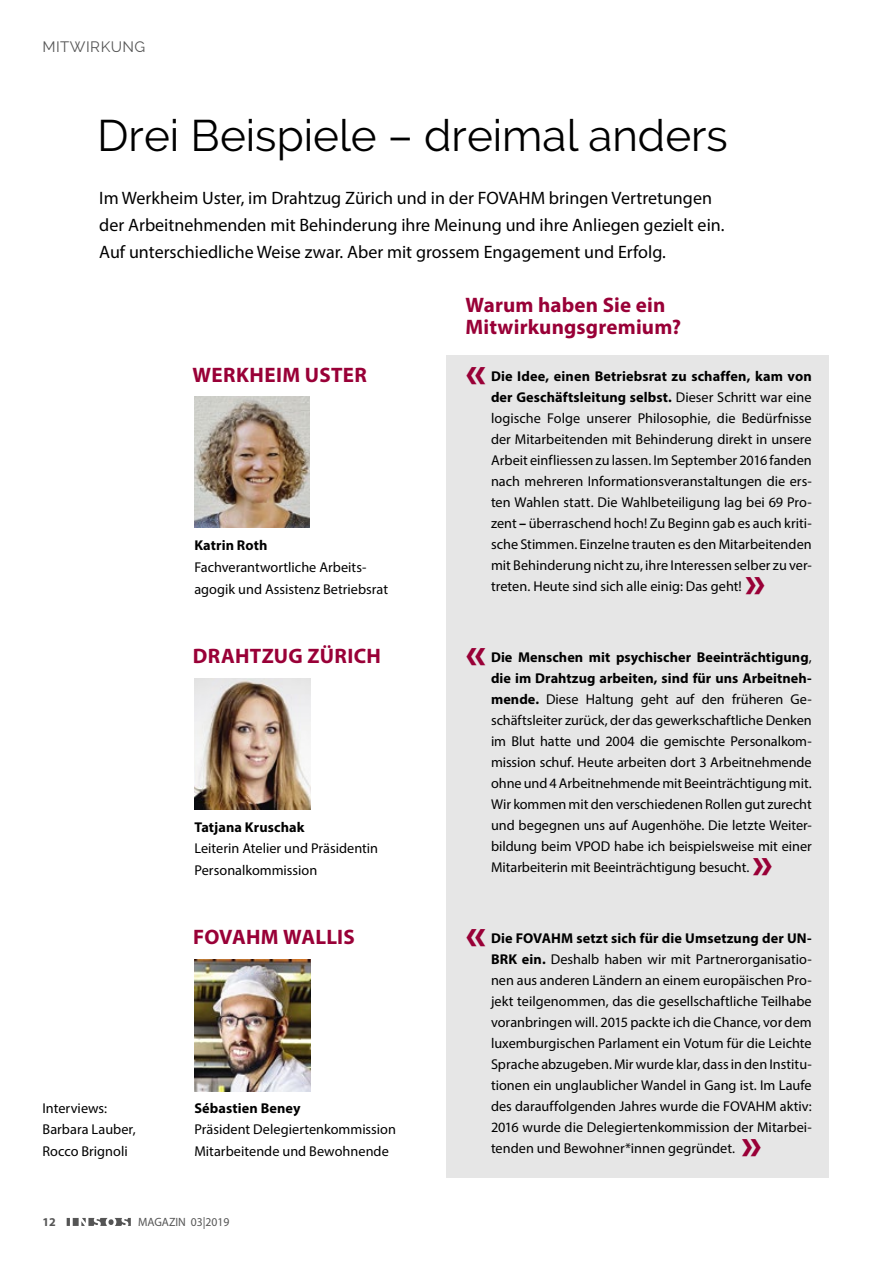
<style>
.page{position:relative;width:893px;height:1263px;background:#fff}
.page>*{position:absolute;margin:0;border:0;box-sizing:border-box;transform-origin:0 0}
.t1{font:700 45px "Myriad Pro";color:#990037}
.t2{font:43.95px "Raleway";color:#000}
.t3{font:700 21px/21.6px "Myriad Pro";letter-spacing:.01em;color:#990037}
.t4{font:18px/27px "Myriad Pro";color:#000}
.t5{font:15px "Raleway";letter-spacing:.03em;color:#555}
.t6{font:14.25px/21px "Myriad Pro";color:#000}
.t7{font:700 14.25px "Myriad Pro";letter-spacing:.01em;color:#000}
.t8{font:12px "Myriad Pro";color:#555}
.t9{font:700 12px "Myriad Pro";color:#555}
.s1{font-weight:700}
</style>
<div class="page">
<svg style="left:67px;top:1218px;width:64px;height:8px"></svg>
<div style="left:446px;top:355px;width:383px;height:823px;background:#e6e6e6"></div>
<img style="left:194px;top:396px;width:116px;height:132px">
<img style="left:195px;top:959px;width:115px;height:132px">
<img style="left:195px;top:678px;width:115px;height:132px">
<p class="t5" style="left:43px;top:38px;width:104px">MITWIRKUNG</p>
<h2 class="t2" style="left:97px;top:110px;width:632px">Drei Beispiele – dreimal anders</h2>
<p class="t4" style="left:99px;top:184px;width:627px">Im Werkheim Uster, im Drahtzug Zürich und in der FOVAHM bringen Vertretungen der Arbeitnehmenden mit Behinderung ihre Meinung und ihre Anliegen gezielt ein.<br>Auf unterschiedliche Weise zwar. Aber mit grossem Engagement und Erfolg.</p>
<h3 class="t3" style="left:192px;top:363px;width:176px">WERKHEIM USTER</h3>
<p class="t7" style="left:194px;top:536px;width:75px">Katrin Roth</p>
<p class="t6" style="left:194px;top:556px;width:195px;line-height:21.6px">Fachverantwortliche Arbeits&shy;agogik und Assistenz Betriebsrat</p>
<h3 class="t3" style="left:193px;top:645px;width:190px">DRAHTZUG ZÜRICH</h3>
<p class="t7" style="left:194px;top:817px;width:112px">Tatjana Kruschak</p>
<p class="t6" style="left:194px;top:837px;width:185px;line-height:21.6px">Leiterin Atelier und Präsidentin<br>Personalkommission</p>
<h3 class="t3" style="left:193px;top:926px;width:163px">FOVAHM WALLIS</h3>
<p class="t6" style="left:43px;top:1097px;width:95px;line-height:21.6px">Interviews:<br>Barbara Lauber,<br>Rocco Brignoli</p>
<p class="t7" style="left:194px;top:1099px;width:108px">Sébastien Beney</p>
<p class="t6" style="left:194px;top:1118px;width:203px;line-height:21.6px">Präsident Delegiertenkommission<br>Mitarbeitende und Bewohnende</p>
<p class="t9" style="left:43px;top:1214px;width:15px">12</p>
<p class="t8" style="left:138px;top:1214px;width:93px">MAGAZIN 03|2019</p>
<h3 class="t3" style="left:465px;top:294px;width:217px">Warum haben Sie ein<br>Mitwirkungsgremium?</h3>
<h1 class="t1" style="left:465px;top:342px;width:22px">«</h1>
<p class="t6" style="left:491px;top:365px;width:322px;text-align:justify"><span class="s1">Die Idee, einen Betriebsrat zu schaffen, kam von der Geschäftsleitung selbst.</span> Dieser Schritt war eine logische Folge unserer Philosophie, die Bedürfnisse der Mitarbeitenden mit Behinderung direkt in unsere Arbeit einfliessen zu lassen. Im September 2016 fanden nach mehreren Informationsveranstaltungen die ers&shy;ten Wahlen statt. Die Wahlbeteiligung lag bei 69 Pro&shy;zent <span class="s1">–</span> überraschend hoch! Zu Beginn gab es auch kriti&shy;sche Stimmen. Einzelne trauten es den Mitarbeitenden mit Behinderung nicht zu, ihre Interessen selber zu ver&shy;treten. Heute sind sich alle einig: Das geht!</p>
<h1 class="t1" style="left:745px;top:552px;width:22px">»</h1>
<h1 class="t1" style="left:465px;top:623px;width:22px">«</h1>
<p class="t6" style="left:491px;top:646px;width:322px;text-align:justify"><span class="s1">Die Menschen mit psychischer Beeinträchtigung</span>, <span class="s1">die im Drahtzug arbeiten, sind für uns Arbeitneh&shy;mende.</span> Diese Haltung geht auf den früheren Ge&shy;schäftsleiter zurück, der das gewerkschaftliche Denken im Blut hatte und 2004 die gemischte Personalkom&shy;mission schuf. Heute arbeiten dort 3 Arbeitnehmende ohne und 4 Arbeitnehmende mit Beeinträchtigung mit.<br>Wir kommen mit den verschiedenen Rollen gut zurecht und begegnen uns auf Augenhöhe. Die letzte Weiter&shy;bildung beim VPOD habe ich beispielsweise mit einer Mitarbeiterin mit Beeinträchtigung besucht.</p>
<h1 class="t1" style="left:752px;top:833px;width:22px">»</h1>
<h1 class="t1" style="left:465px;top:904px;width:22px">«</h1>
<p class="t6" style="left:491px;top:927px;width:322px;text-align:justify"><span class="s1">Die FOVAHM setzt sich für die Umsetzung der UN-BRK ein.</span> Deshalb haben wir mit Partnerorganisatio&shy;nen aus anderen Ländern an einem europäischen Pro&shy;jekt teilgenommen, das die gesellschaftliche Teilhabe voranbringen will. 2015 packte ich die Chance, vor dem luxemburgischen Parlament ein Votum für die Leichte Sprache abzugeben. Mir wurde klar, dass in den Institu&shy;tionen ein unglaublicher Wandel in Gang ist. Im Laufe des darauffolgenden Jahres wurde die FOVAHM aktiv:<br>2016 wurde die Delegiertenkommission der Mitarbei&shy;tenden und Bewohner*innen gegründet.</p>
<h1 class="t1" style="left:741px;top:1114px;width:22px">»</h1>
</div>
